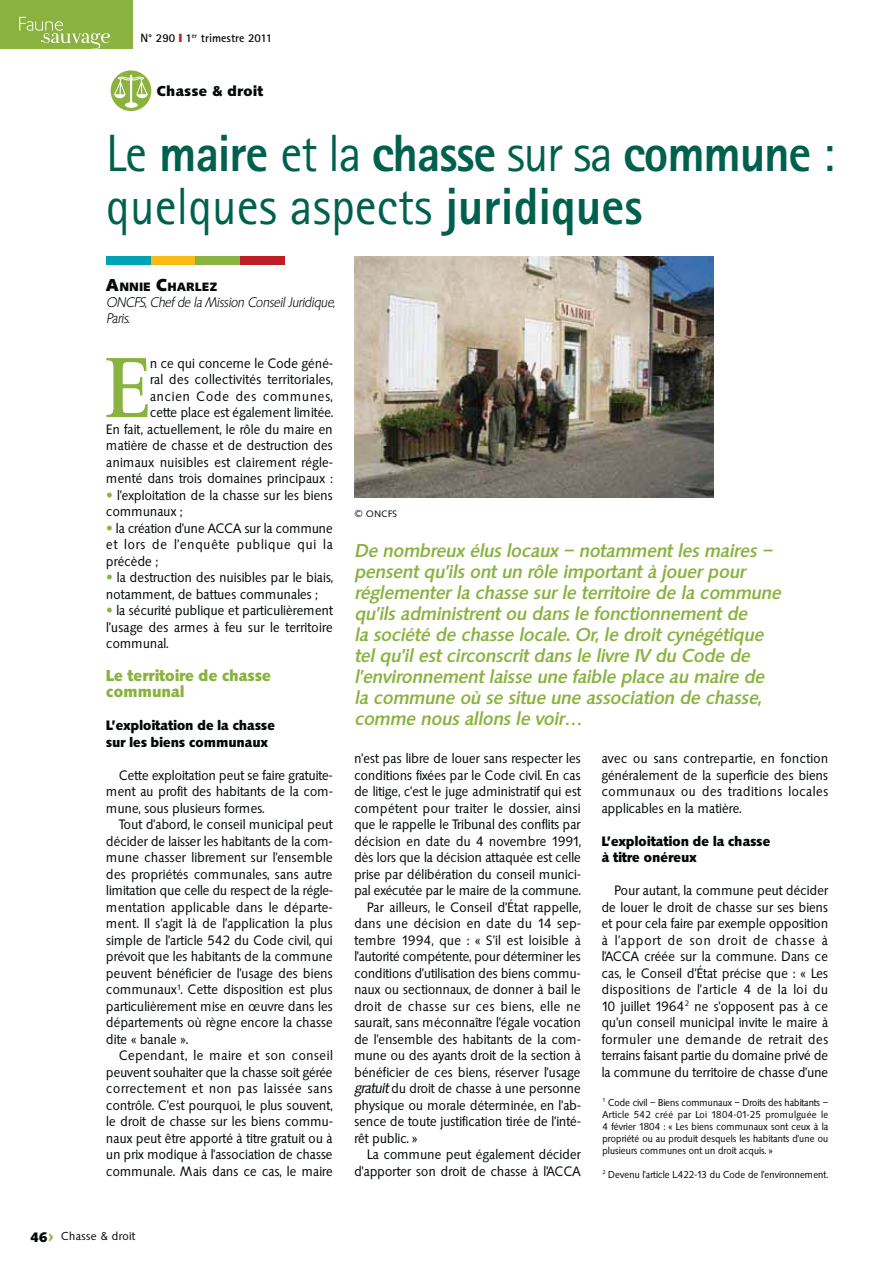
<style>
.page{position:relative;width:893px;height:1263px;background:#fff}
.page>*{position:absolute;margin:0;border:0;box-sizing:border-box;transform-origin:0 0}
.t1{font:700 88.5px "Rotis Serif";color:#8ab23f;scale:.95 1}
.t2{font:800 52.5px/52.5px "Rotis Sans Serif";letter-spacing:-.025em;color:#00604e;scale:.94 1}
.t3{font:italic 500 18px/21px "Saxony";color:#8ab23f}
.t4{font:700 16.5px/16.5px "Saxony";letter-spacing:-.02em;color:#8ab23f;scale:.95 1}
.t5{font:700 15px "Saxony";color:#040809}
.t6{font:14.25px/16.5px "Saxony";letter-spacing:-.02em;color:#040809;text-align:justify;scale:.95 1}
.t7{font:700 14.25px/16.5px "Saxony";letter-spacing:-.02em;color:#040809;scale:.95 1}
.t8{font:14.25px "Saxony";color:#040809;scale:.95 1}
.t9{font:14.25px "Saxony";letter-spacing:.01em;color:#040809;scale:.95 1}
.t10{font:14.25px "Saxony";letter-spacing:.03em;color:#040809;scale:.95 1}
.t11{font:14.25px "Saxony";letter-spacing:.025em;color:#040809;scale:.95 1}
.t12{font:italic 300 13.5px/16.2px "Saxony";letter-spacing:-.025em;color:#040809;scale:.95 1}
.t13{font:700 12.6px "Saxony";color:#040809}
.t14{font:700 12px "Rotis Sans Serif";color:#040809}
.t15{font:12px "Saxony";color:#040809}
.t16{font:10.5px/12px "Saxony";letter-spacing:-.025em;color:#040809;text-align:justify;scale:.95 1}
.t17{font:9.75px "Saxony";color:#040809}
.s1{font-weight:400}
.s2{font-size:18px}
.s3{font-style:italic}
.s4{font-weight:700;font-size:14.25px}
.s5{font-weight:700;font-size:18px;color:#8ab23f}
</style>
<div class="page">
<div style="left:0;top:0;width:133px;height:49px;background:#8ab23f"></div>
<svg style="left:19px;top:17px;width:91px;height:32px"></svg>
<div style="left:106px;top:256px;width:45px;height:9px;background:#00a3b4"></div>
<div style="left:151px;top:256px;width:44px;height:9px;background:#f9ba16"></div>
<div style="left:195px;top:256px;width:45px;height:9px;background:#8ab23f"></div>
<div style="left:240px;top:256px;width:44px;height:9px;background:#bc2026"></div>
<img style="left:354px;top:256px;width:359px;height:242px">
<div style="left:111px;top:70px;width:40px;height:41px;background:#8ab23f;border-radius:50%"></div>
<div style="left:125px;top:102px;width:13px;height:6px;background:#fff;border-radius:50%"></div>
<div style="left:130px;top:75px;width:2px;height:29px;border:1px solid #fff"></div>
<svg style="left:114px;top:76px;width:34px;height:22px"></svg>
<p class="t14" style="left:140px;top:31px;width:133px">N° 290 1<sup>er</sup> trimestre 2011</p>
<p class="t5" style="left:157px;top:85px;width:108px">Chasse &amp; droit</p>
<h2 class="t2" style="left:106px;top:133px;width:776px"><span class="s1">Le</span> maire <span class="s1">et la</span> chasse <span class="s1">sur sa</span> commune <span class="s1">: quelques aspects</span> juridiques</h2>
<p class="t13" style="left:106px;top:279px;width:113px"><span class="s2">A</span>NNIE <span class="s2">C</span>HARLEZ</p>
<p class="t12" style="left:106px;top:295px;width:242px">ONCFS, Chef de la Mission Conseil Juridique,<br>Paris.</p>
<h1 class="t1" style="left:105px;top:335px;width:51px">E</h1>
<p class="t6" style="left:150px;top:355px;width:194px">n ce qui concerne le Code géné-</p>
<p class="t8" style="left:150px;top:372px;width:194px">ral des collectivités territoriales,</p>
<p class="t11" style="left:150px;top:388px;width:194px">ancien Code des communes,</p>
<p class="t6" style="left:150px;top:404px;width:194px">cette place est également limitée.</p>
<p class="t6" style="left:106px;top:421px;width:240px">En fait, actuellement, le rôle du maire en</p>
<p class="t6" style="left:106px;top:437px;width:240px">matière de chasse et de destruction des</p>
<p class="t6" style="left:106px;top:454px;width:240px">animaux nuisibles est clairement régle-</p>
<p class="t6" style="left:106px;top:470px;width:240px">menté dans trois domaines principaux :</p>
<p class="t6" style="left:117px;top:487px;width:229px">l’exploitation de la chasse sur les biens</p>
<p class="t6" style="left:106px;top:503px;width:82px">communaux ;</p>
<p class="t6" style="left:116px;top:520px;width:230px">la création d’une ACCA sur la commune</p>
<p class="t10" style="left:106px;top:536px;width:240px">et lors de l’enquête publique qui la</p>
<p class="t6" style="left:106px;top:553px;width:56px">précède ;</p>
<p class="t6" style="left:117px;top:569px;width:229px">la destruction des nuisibles par le biais,</p>
<p class="t6" style="left:106px;top:586px;width:224px">notamment, de battues communales ;</p>
<p class="t6" style="left:116px;top:602px;width:230px">la sécurité publique et particulièrement</p>
<p class="t6" style="left:106px;top:619px;width:240px">l’usage des armes à feu sur le territoire</p>
<p class="t6" style="left:106px;top:635px;width:67px">communal.</p>
<p class="t4" style="left:106px;top:669px;width:176px">Le territoire de chasse communal</p>
<p class="t7" style="left:106px;top:719px;width:180px">L’exploitation de la chasse sur les biens communaux</p>
<p class="t6" style="left:106px;top:767px;width:240px;text-indent:13px">Cette exploitation peut se faire gratuite&shy;ment au profit des habitants de la com&shy;mune, sous plusieurs formes.</p>
<p class="t6" style="left:106px;top:817px;width:240px;text-indent:13px">Tout d’abord, le conseil municipal peut décider de laisser les habitants de la com&shy;mune chasser librement sur l’ensemble des propriétés communales, sans autre limitation que celle du respect de la régle&shy;mentation applicable dans le départe&shy;ment. Il s’agit là de l’application la plus simple de l’article 542 du Code civil, qui prévoit que les habitants de la commune peuvent bénéficier de l’usage des biens communaux<sup>1</sup>. Cette disposition est plus particulièrement mise en œuvre dans les départements où règne encore la chasse dite « banale ».</p>
<p class="t6" style="left:106px;top:1047px;width:240px;text-indent:13px">Cependant, le maire et son conseil peuvent souhaiter que la chasse soit gérée correctement et non pas laissée sans contrôle. C’est pourquoi, le plus souvent, le droit de chasse sur les biens commu&shy;naux peut être apporté à titre gratuit ou à un prix modique à l’association de chasse communale. Mais dans ce cas, le maire</p>
<p class="t17" style="left:354px;top:508px;width:45px">© ONCFS</p>
<p class="t3" style="left:354px;top:541px;width:428px">De nombreux élus locaux – notamment les maires – pensent qu’ils ont un rôle important à jouer pour réglementer la chasse sur le territoire de la commune qu’ils administrent ou dans le fonctionnement de<br>la société de chasse locale. Or, le droit cynégétique tel qu’il est circonscrit dans le livre IV du Code de l’environnement laisse une faible place au maire de la commune où se situe une association de chasse, comme nous allons le voir…</p>
<p class="t6" style="left:354px;top:751px;width:240px">n’est pas libre de louer sans respecter les</p>
<p class="t6" style="left:354px;top:767px;width:240px">conditions fixées par le Code civil. En cas</p>
<p class="t6" style="left:354px;top:784px;width:240px">de litige, c’est le juge administratif qui est</p>
<p class="t6" style="left:354px;top:800px;width:240px">compétent pour traiter le dossier, ainsi</p>
<p class="t6" style="left:354px;top:817px;width:240px">que le rappelle le Tribunal des conflits par</p>
<p class="t6" style="left:354px;top:833px;width:240px">décision en date du 4 novembre 1991,</p>
<p class="t6" style="left:354px;top:850px;width:240px">dès lors que la décision attaquée est celle</p>
<p class="t6" style="left:354px;top:866px;width:240px">prise par délibération du conseil munici-</p>
<p class="t6" style="left:354px;top:883px;width:240px">pal exécutée par le maire de la commune.</p>
<p class="t6" style="left:367px;top:899px;width:227px">Par ailleurs, le Conseil d’État rappelle,</p>
<p class="t6" style="left:354px;top:916px;width:240px">dans une décision en date du 14 sep-</p>
<p class="t8" style="left:354px;top:932px;width:240px">tembre 1994, que : « S’il est loisible à</p>
<p class="t6" style="left:354px;top:949px;width:240px">l’autorité compétente, pour déterminer les</p>
<p class="t6" style="left:354px;top:965px;width:240px">conditions d’utilisation des biens commu-</p>
<p class="t6" style="left:354px;top:982px;width:240px">naux ou sectionnaux, de donner à bail le</p>
<p class="t9" style="left:354px;top:998px;width:240px">droit de chasse sur ces biens, elle ne</p>
<p class="t6" style="left:354px;top:1015px;width:240px">saurait, sans méconnaître l’égale vocation</p>
<p class="t6" style="left:354px;top:1031px;width:240px">de l’ensemble des habitants de la com-</p>
<p class="t6" style="left:354px;top:1047px;width:240px">mune ou des ayants droit de la section à</p>
<p class="t6" style="left:354px;top:1064px;width:240px">bénéficier de ces biens, réserver l’usage</p>
<p class="t6" style="left:354px;top:1080px;width:240px"><span class="s3">gratuit</span> du droit de chasse à une personne</p>
<p class="t6" style="left:354px;top:1097px;width:240px">physique ou morale déterminée, en l’ab-</p>
<p class="t6" style="left:354px;top:1113px;width:240px">sence de toute justification tirée de l’inté-</p>
<p class="t6" style="left:354px;top:1130px;width:68px">rêt public. »</p>
<p class="t6" style="left:367px;top:1146px;width:227px">La commune peut également décider</p>
<p class="t6" style="left:354px;top:1163px;width:240px">d’apporter son droit de chasse à l’ACCA</p>
<p class="t6" style="left:601px;top:751px;width:240px">avec ou sans contrepartie, en fonction généralement de la superficie des biens communaux ou des traditions locales applicables en la matière.</p>
<p class="t7" style="left:601px;top:834px;width:180px">L’exploitation de la chasse à titre onéreux</p>
<p class="t6" style="left:601px;top:883px;width:240px;text-indent:13px">Pour autant, la commune peut décider de louer le droit de chasse sur ses biens et pour cela faire par exemple opposition à l’apport de son droit de chasse à l’ACCA créée sur la commune. Dans ce cas, le Conseil d’État précise que : « Les dispositions de l’article 4 de la loi du 10 juillet 1964<sup>2</sup> ne s’opposent pas à ce qu’un conseil municipal invite le maire à formuler une demande de retrait des terrains faisant partie du domaine privé de la commune du territoire de chasse d’une</p>
<p class="t16" style="left:602px;top:1096px;width:239px"><sup>1</sup> Code civil – Biens communaux – Droits des habitants – Article 542 créé par Loi 1804-01-25 promulguée le 4 février 1804 : « Les biens communaux sont ceux à la propriété ou au produit desquels les habitants d’une ou plusieurs communes ont un droit acquis. »</p>
<p class="t16" style="left:602px;top:1168px;width:239px"><sup>2</sup> Devenu l’article L.422-13 du Code de l’environnement.</p>
<p class="t15" style="left:31px;top:1230px;width:106px"><span class="s4">46</span><span class="s5">&gt;</span> Chasse &amp; droit</p>
</div>
